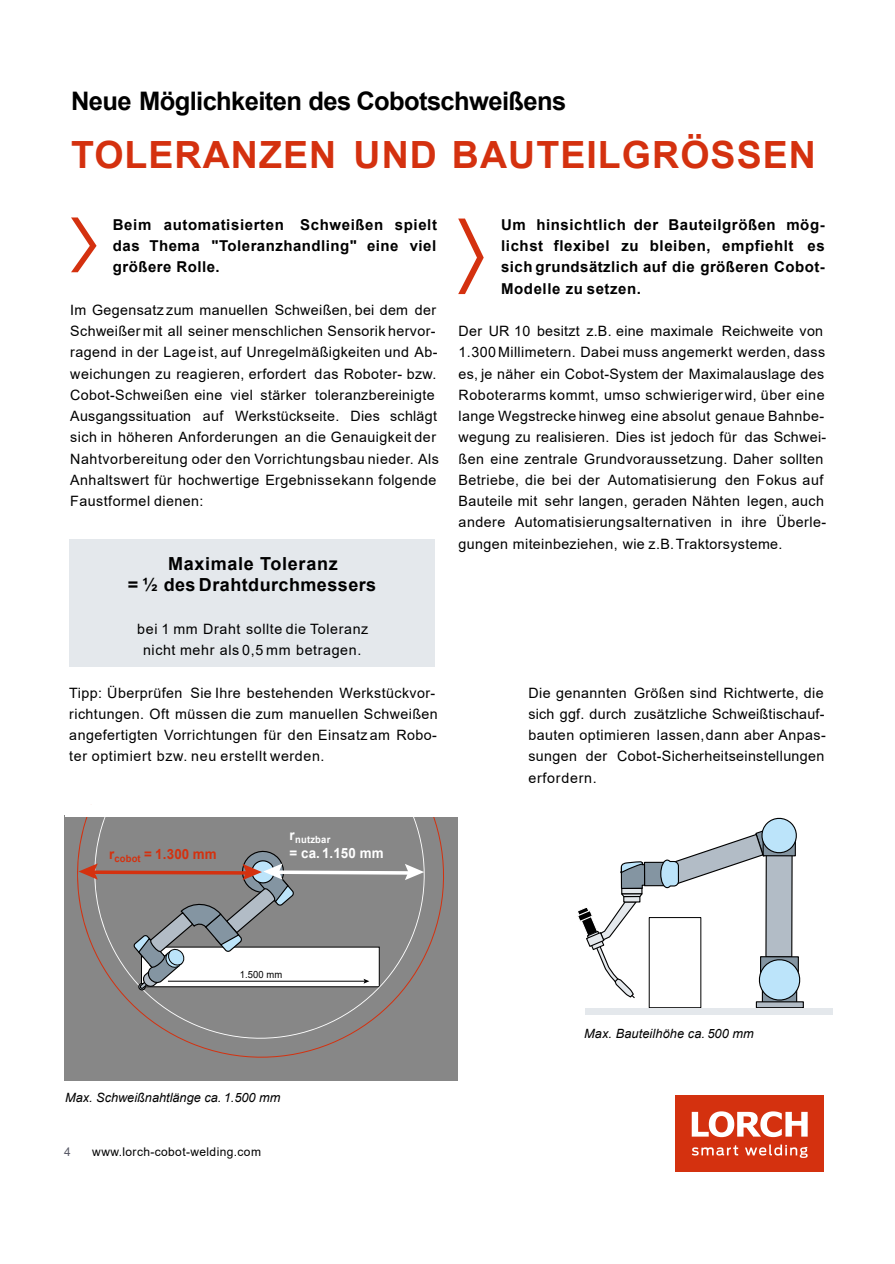
<style>
.page{position:relative;width:895px;height:1264px;background:#fff}
.page>*{position:absolute;margin:0;border:0;box-sizing:border-box;transform-origin:0 0}
.t1{font:700 37.5px "Arial";letter-spacing:.03em;color:#d4310f}
.t2{font:700 25.5px "Arial";letter-spacing:-.025em;color:#000}
.t3{font:700 18px/21.3px "Arial";letter-spacing:.025em;color:#000;text-align:center}
.t4{font:700 15px/21.3px "Arial";letter-spacing:.03em;color:#000;text-align:justify}
.t5{font:14.25px/21.3px "Arial";letter-spacing:.03em;color:#000}
.t6{font:700 14.1px "Arial";color:#d4310f;scale:.95 1}
.t7{font:700 14.1px "Arial";letter-spacing:.005em;color:#fff;scale:.95 1}
.t8{font:italic 12.75px "Arial";color:#000}
.t9{font:12px "Arial";letter-spacing:.03em;color:#000}
.t10{font:12px "Arial";color:#585966}
.t11{font:700 9.9px "Arial";letter-spacing:.025em;color:#fff;scale:.95 1}
.t12{font:9.9px "Arial";color:#000;scale:.95 1}
</style>
<div class="page">
<div style="left:65px;top:815px;width:393px;height:265px;background:#878787"></div>
<svg style="left:64px;top:815px;width:385px;height:266px"></svg>
<div style="left:755px;top:1001px;width:48px;height:7px;background:#b2bcc6;border:1px solid #000"></div>
<div style="left:765px;top:854px;width:27px;height:103px;background:#b2bcc6"></div>
<svg style="left:760px;top:956px;width:38px;height:1px"></svg>
<svg style="left:755px;top:957px;width:48px;height:46px"></svg>
<div style="left:643px;top:861px;width:25px;height:25px;background:#8495a2;border:1px solid #000"></div>
<svg style="left:659px;top:817px;width:138px;height:71px"></svg>
<div style="left:648px;top:917px;width:53px;height:91px;background:#fff;border:1px solid #000"></div>
<div style="left:585px;top:1008px;width:247px;height:7px;background:#e4e8ec"></div>
<svg style="left:578px;top:861px;width:67px;height:138px"></svg>
<svg style="left:78px;top:848px;width:346px;height:141px"></svg>
<div style="left:65px;top:804px;width:393px;height:12px;background:#fff"></div>
<svg style="left:71px;top:217px;width:26px;height:55px"></svg>
<svg style="left:458px;top:218px;width:25px;height:76px"></svg>
<div style="left:69px;top:539px;width:366px;height:128px;background:#e4e8ec"></div>
<div style="left:675px;top:1095px;width:149px;height:76px;background:#d4310f"></div>
<svg style="left:691px;top:1111px;width:116px;height:26px"></svg>
<svg style="left:691px;top:1144px;width:116px;height:13px"></svg>
<h2 class="t2" style="left:71px;top:92px;width:496px">Neue Möglichkeiten des Cobotschweißens</h2>
<h1 class="t1" style="left:71px;top:141px;width:746px">TOLERANZEN UND BAUTEILGRÖSSEN</h1>
<p class="t4" style="left:113px;top:215px;width:325px">Beim automatisierten Schweißen spielt das Thema "Toleranzhandling" eine viel größere Rolle.</p>
<p class="t5" style="left:70px;top:300px;width:370px">Im Gegensatz zum manuellen Schweißen, bei dem der Schweißer mit all seiner menschlichen Sensorik hervor&shy;ragend in der Lageist, auf Unregelmäßigkeiten und Ab&shy;weichungen zu reagieren, erfordert das Roboter- bzw.<br>Cobot-Schweißen eine viel stärker toleranzbereinigte Ausgangssituation auf Werkstückseite. Dies schlägt sich in höheren Anforderungen an die Genauigkeit der Nahtvorbereitung oder den Vorrichtungsbau nieder. Als Anhaltswert für hochwertige Ergebnissekann folgende Faustformel dienen:</p>
<p class="t3" style="left:128px;top:554px;width:250px">Maximale Toleranz<br>= ½ des Drahtdurchmessers</p>
<p class="t5" style="left:137px;top:619px;width:232px;text-align:center">bei 1 mm Draht sollte die Toleranz nicht mehr als 0,5 mm betragen.</p>
<p class="t5" style="left:69px;top:683px;width:370px">Tipp: Überprüfen Sie Ihre bestehenden Werkstückvor&shy;richtungen. Oft müssen die zum manuellen Schweißen angefertigten Vorrichtungen für den Einsatz am Robo&shy;ter optimiert bzw. neu erstellt werden.</p>
<p class="t6" style="left:109px;top:848px;width:115px">r<sub>cobot</sub> = 1.300 mm</p>
<p class="t11" style="left:289px;top:836px;width:44px"><sup>r</sup>nutzbar</p>
<p class="t7" style="left:289px;top:847px;width:100px">= ca. 1.150 mm</p>
<p class="t4" style="left:501px;top:215px;width:325px">Um hinsichtlich der Bauteilgrößen mög&shy;lichst flexibel zu bleiben, empfiehlt es sich grundsätzlich auf die größeren Cobot-Modelle zu setzen.</p>
<p class="t5" style="left:458px;top:322px;width:369px">Der UR 10 besitzt z.B. eine maximale Reichweite von 1.300 Millimetern. Dabei muss angemerkt werden, dass es, je näher ein Cobot-System der Maximalauslage des Roboterarms kommt, umso schwierigerwird, über eine lange Wegstrecke hinweg eine absolut genaue Bahnbe&shy;wegung zu realisieren. Dies ist jedoch für das Schwei&shy;ßen eine zentrale Grundvoraussetzung. Daher sollten Betriebe, die bei der Automatisierung den Fokus auf Bauteile mit sehr langen, geraden Nähten legen, auch andere Automatisierungsalternativen in ihre Überle&shy;gungen miteinbeziehen, wie z.B.Traktorsysteme.</p>
<p class="t5" style="left:528px;top:683px;width:299px">Die genannten Größen sind Richtwerte, die sich ggf. durch zusätzliche Schweißtischauf&shy;bauten optimieren lassen,dann aber Anpas&shy;sungen der Cobot-Sicherheitseinstellungen erfordern.</p>
<p class="t12" style="left:240px;top:970px;width:46px">1.500 mm</p>
<p class="t8" style="left:65px;top:1092px;width:217px">Max. Schweißnahtlänge ca. 1.500 mm</p>
<p class="t10" style="left:64px;top:1147px;width:8px">4</p>
<p class="t9" style="left:92px;top:1147px;width:170px">www.lorch-cobot-welding.com</p>
<p class="t8" style="left:584px;top:1028px;width:171px">Max. Bauteilhöhe ca. 500 mm</p>
</div>
